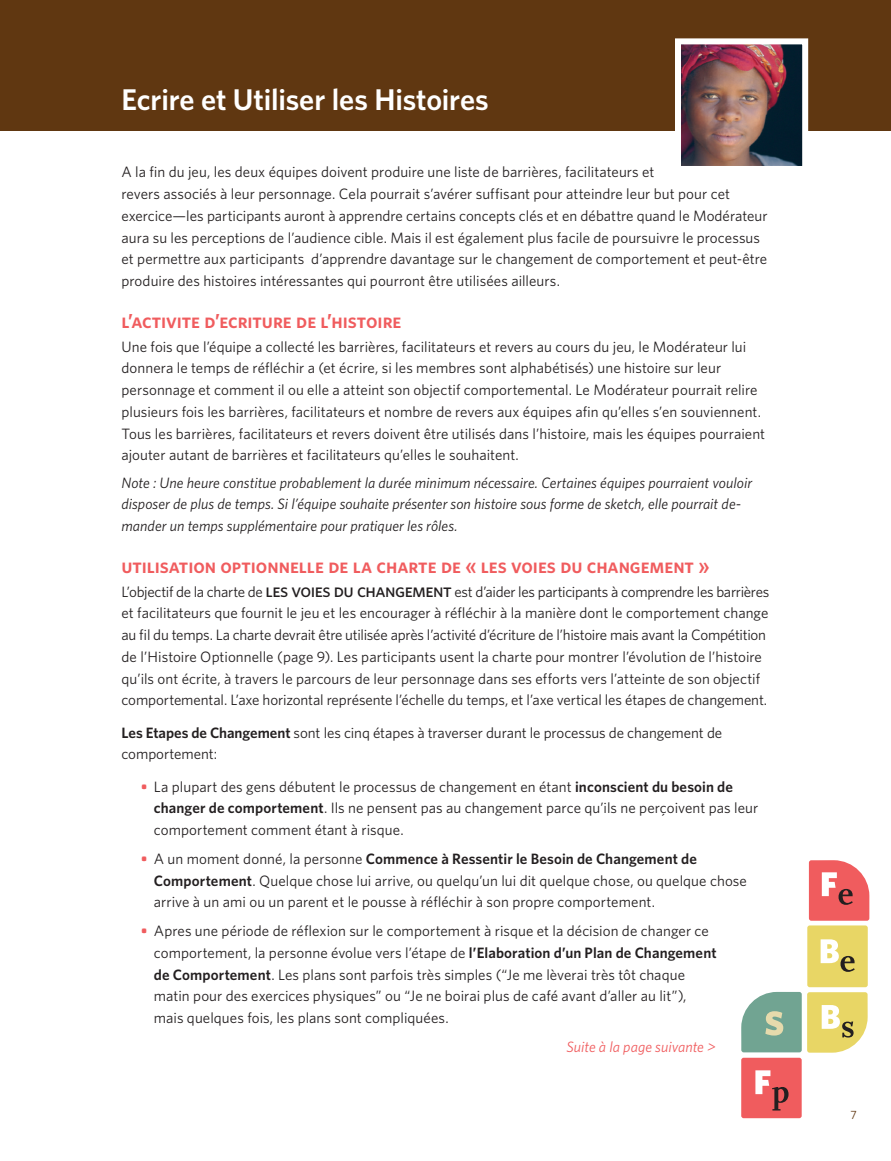
<style>
.page{position:relative;width:891px;height:1161px;background:#fff}
.page>*{position:absolute;margin:0;border:0;box-sizing:border-box;transform-origin:0 0}
.t1{font:600 30px "Whitney";letter-spacing:-.005em;color:#fff}
.t2{font:20.25px "Whitney Semibold SC";letter-spacing:-.005em;color:#f05c5e}
.t3{font:15px/21.8px "Whitney";letter-spacing:.005em;color:#231f20}
.t4{font:italic 15px/21.8px "Whitney";letter-spacing:.005em;color:#231f20}
.t5{font:italic 15px "Whitney";color:#f05c5e}
.t6{font:12px "Whitney";color:#603711}
.s1{font-family:"Whitney Medium SC";font-size:18.75px}
.s2{font-weight:600}
.s3{font-weight:600;color:#f05c5e}
</style>
<div class="page">
<div style="left:0;top:0;width:891px;height:130px;background:#603711"></div>
<div style="left:741px;top:1058px;width:61px;height:60px;background:#f05c5e;border-radius:2px"></div>
<svg style="left:755px;top:1070px;width:34px;height:41px"></svg>
<svg style="left:741px;top:992px;width:127px;height:61px;background:#b9c693"></svg>
<div style="left:807px;top:925px;width:61px;height:62px;background:#e8d665;border-radius:2px"></div>
<svg style="left:821px;top:939px;width:34px;height:33px"></svg>
<svg style="left:809px;top:860px;width:60px;height:61px;background:#eb7274"></svg>
<img style="left:682px;top:45px;width:119px;height:120px">
<div style="left:675px;top:38px;width:133px;height:134px;border:6px solid #fff"></div>
<h1 class="t1" style="left:122px;top:82px;width:369px">Ecrire et Utiliser les Histoires</h1>
<p class="t3" style="left:122px;top:161px;width:648px">A la fin du jeu, les deux équipes doivent produire une liste de barrières, facilitateurs et<br>revers associés à leur personnage. Cela pourrait s’avérer suffisant pour atteindre leur but pour cet exercice—les participants auront à apprendre certains concepts clés et en débattre quand le Modérateur aura su les perceptions de l’audience cible. Mais il est également plus facile de poursuivre le processus et permettre aux participants d’apprendre davantage sur le changement de comportement et peut-être produire des histoires intéressantes qui pourront être utilisées ailleurs.</p>
<h2 class="t2" style="left:122px;top:309px;width:282px">l’activite d’ecriture de l’histoire</h2>
<p class="t3" style="left:122px;top:335px;width:645px">Une fois que l’équipe a collecté les barrières, facilitateurs et revers au cours du jeu, le Modérateur lui donnera le temps de réfléchir a (et écrire, si les membres sont alphabétisés) une histoire sur leur personnage et comment il ou elle a atteint son objectif comportemental. Le Modérateur pourrait relire plusieurs fois les barrières, facilitateurs et nombre de revers aux équipes afin qu’elles s’en souviennent.<br>Tous les barrières, facilitateurs et revers doivent être utilisés dans l’histoire, mais les équipes pourraient ajouter autant de barrières et facilitateurs qu’elles le souhaitent.</p>
<p class="t4" style="left:122px;top:471px;width:632px">Note : Une heure constitue probablement la durée minimum nécessaire. Certaines équipes pourraient vouloir disposer de plus de temps. Si l’équipe souhaite présenter son histoire sous forme de sketch, elle pourrait de&shy;mander un temps supplémentaire pour pratiquer les rôles.</p>
<h2 class="t2" style="left:122px;top:553px;width:590px">utilisation optionnelle de la charte de « les voies du changement »</h2>
<p class="t3" style="left:122px;top:580px;width:649px">L’objectif de la charte de <span class="s1">les voies du changement</span> est d’aider les participants à comprendre les barrières et facilitateurs que fournit le jeu et les encourager à réfléchir à la manière dont le comportement change au fil du temps. La charte devrait être utilisée après l’activité d’écriture de l’histoire mais avant la Compétition de l’Histoire Optionnelle (page 9). Les participants usent la charte pour montrer l’évolution de l’histoire qu’ils ont écrite, à travers le parcours de leur personnage dans ses efforts vers l’atteinte de son objectif comportemental. L’axe horizontal représente l’échelle du temps, et l’axe vertical les étapes de changement.</p>
<p class="t3" style="left:122px;top:721px;width:602px"><span class="s2">Les Etapes de Changement</span> sont les cinq étapes à traverser durant le processus de changement de comportement:</p>
<p class="t3" style="left:154px;top:775px;width:606px;text-indent:-13px"><span class="s3">•</span> La plupart des gens débutent le processus de changement en étant <span class="s2">inconscient du besoin de changer de comportement</span>. Ils ne pensent pas au changement parce qu’ils ne perçoivent pas leur comportement comment étant à risque.</p>
<p class="t3" style="left:154px;top:847px;width:595px;text-indent:-13px"><span class="s3">•</span> A un moment donné, la personne <span class="s2">Commence à Ressentir le Besoin de Changement de<br>Comportement</span>. Quelque chose lui arrive, ou quelqu’un lui dit quelque chose, ou quelque chose arrive à un ami ou un parent et le pousse à réfléchir à son propre comportement.</p>
<p class="t3" style="left:154px;top:920px;width:564px;text-indent:-13px"><span class="s3">•</span> Apres une période de réflexion sur le comportement à risque et la décision de changer ce comportement, la personne évolue vers l’étape de <span class="s2">l’Elaboration d’un Plan de Changement de Comportement</span>. Les plans sont parfois très simples (“Je me lèverai très tôt chaque matin pour des exercices physiques” ou “Je ne boirai plus de café avant d’aller au lit”), mais quelques fois, les plans sont compliquées.</p>
<p class="t5" style="left:566px;top:1038px;width:151px">Suite à la page suivante &gt;</p>
<p class="t6" style="left:850px;top:1107px;width:8px">7</p>
</div>
